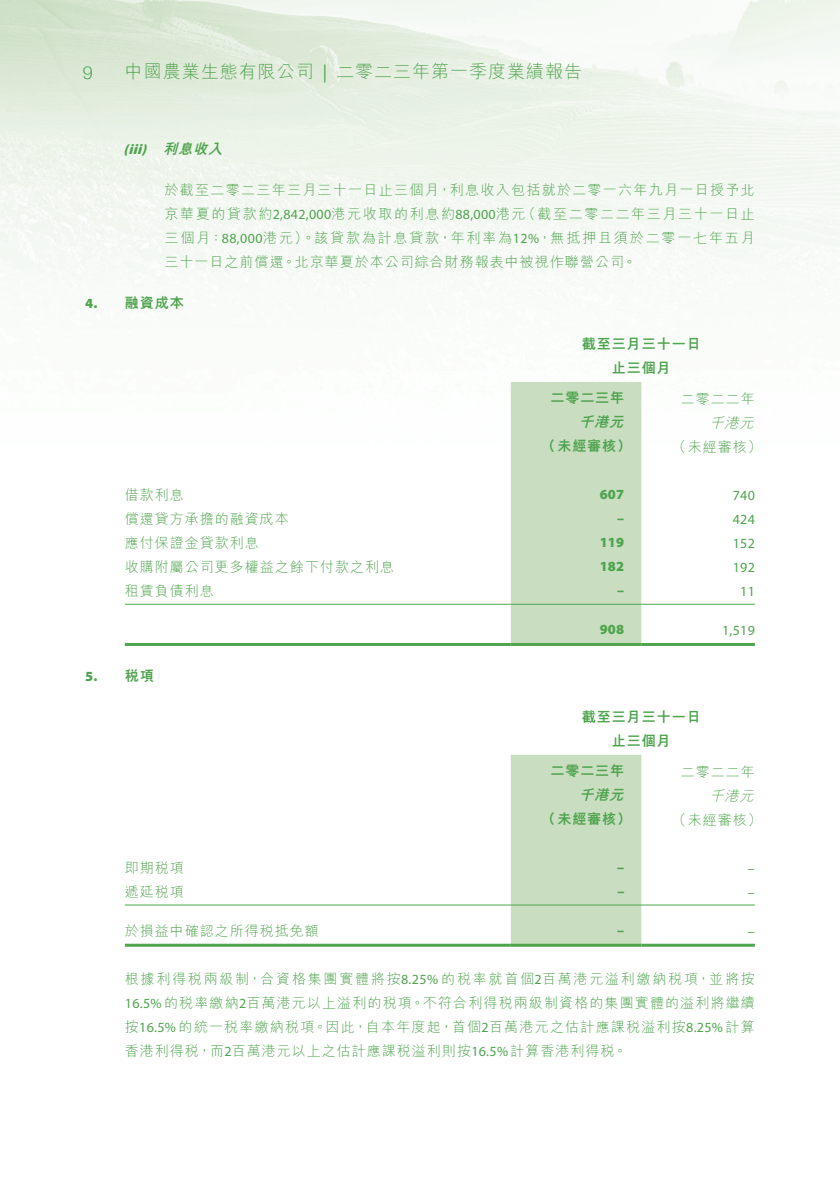
<style>
.page{position:relative;width:840px;height:1191px;background:#fff}
.page>*{position:absolute;margin:0;border:0;box-sizing:border-box;transform-origin:0 0}
.t1{font:300 18px "M Hei HK";letter-spacing:.055em;color:#4fa44e}
.t2{font:18px "Myriad Pro";color:#4fa44e}
.t3{font:300 18px "Helvetica Neue";color:#4fa44e}
.t4{font:300 14px/24px "M Hei HK";letter-spacing:.07em;color:#4fa44e;text-align:justify}
.t5{font:300 14px/24px "M Hei HK";letter-spacing:.115em;color:#4fa44e}
.t6{font:300 14px/24px "M Hei HK";letter-spacing:.09em;color:#4fa44e;text-align:right}
.t7{font:800 14px/24px "M Hei HK";letter-spacing:.07em;color:#4fa44e;text-align:center}
.t8{font:14px "Myriad Pro";letter-spacing:.02em;color:#4fa44e}
.t9{font:900 14px "Myriad Pro";letter-spacing:.02em;color:#4fa44e}
.t10{font:italic 800 14px "M Hei HK";color:#4fa44e}
.t11{font:italic 300 14px "M Hei HK";color:#4fa44e}
.t12{font:italic 900 14px "Myriad Pro";color:#4fa44e}
.s1{font-family:"Myriad Pro";font-weight:400}
</style>
<div class="page">
<img style="left:0;top:0;width:839px;height:947px">
<div style="left:510px;top:382px;width:131px;height:261px;background:#c9ddc0"></div>
<hr style="left:125px;top:604px;width:385px;height:1px;background:#4fa44e">
<hr style="left:510px;top:604px;width:131px;height:1px;background:#4fa44e">
<hr style="left:641px;top:604px;width:113px;height:1px;background:#4fa44e">
<hr style="left:125px;top:643px;width:385px;height:3px;background:#4fa44e">
<hr style="left:510px;top:643px;width:131px;height:3px;background:#4fa44e">
<hr style="left:641px;top:643px;width:113px;height:3px;background:#4fa44e">
<div style="left:510px;top:755px;width:131px;height:188px;background:#c9ddc0"></div>
<hr style="left:125px;top:904px;width:385px;height:1px;background:#4fa44e">
<hr style="left:510px;top:904px;width:131px;height:1px;background:#4fa44e">
<hr style="left:641px;top:904px;width:113px;height:1px;background:#4fa44e">
<hr style="left:125px;top:943px;width:385px;height:3px;background:#4fa44e">
<hr style="left:510px;top:943px;width:131px;height:3px;background:#4fa44e">
<hr style="left:641px;top:943px;width:113px;height:3px;background:#4fa44e">
<p class="t3" style="left:83px;top:58px;width:12px">9</p>
<p class="t9" style="left:85px;top:294px;width:14px">4.</p>
<p class="t9" style="left:85px;top:667px;width:14px">5.</p>
<p class="t1" style="left:125px;top:62px;width:190px">中國農業生態有限公司</p>
<p class="t2" style="left:323px;top:61px;width:6px">|</p>
<p class="t1" style="left:336px;top:62px;width:247px">二零二三年第一季度業績報告</p>
<p class="t12" style="left:128px;top:140px;width:19px">iii</p>
<p class="t12" style="left:123px;top:140px;width:11px">(</p>
<p class="t12" style="left:141px;top:140px;width:11px">)</p>
<p class="t10" style="left:163px;top:142px;width:64px">利息收入</p>
<p class="t6" style="left:164px;top:178px;width:591px">於截至二零二三年三月三十一日止三個月，利息收入包括就於二零一六年九月一日授予北（截至二零二二年三月三十一日止</p>
<p class="t5" style="left:164px;top:202px;width:591px">京華夏的貸款約<span class="s1">2,842,000</span>港元收取的利息約<span class="s1">88,000</span>港元<br>三個月：<span class="s1">88,000</span>港元）。該貸款為計息貸款，年利率為<span class="s1">12%</span>，無抵押且須於二零一七年五月三十一日之前償還。北京華夏於本公司綜合財務報表中被視作聯營公司。</p>
<p class="t7" style="left:125px;top:291px;width:60px">融資成本</p>
<p class="t7" style="left:581px;top:332px;width:120px">截至三月三十一日止三個月</p>
<p class="t4" style="left:680px;top:387px;width:75px">二零二二年</p>
<p class="t7" style="left:550px;top:386px;width:75px">二零二三年</p>
<p class="t4" style="left:125px;top:483px;width:60px">借款利息</p>
<p class="t4" style="left:125px;top:507px;width:165px">償還貸方承擔的融資成本</p>
<p class="t4" style="left:125px;top:531px;width:135px">應付保證金貸款利息</p>
<p class="t4" style="left:125px;top:555px;width:270px">收購附屬公司更多權益之餘下付款之利息</p>
<p class="t4" style="left:125px;top:579px;width:90px">租賃負債利息</p>
<p class="t7" style="left:125px;top:664px;width:30px">稅項</p>
<p class="t4" style="left:125px;top:855px;width:60px">即期稅項</p>
<p class="t4" style="left:125px;top:879px;width:60px">遞延稅項</p>
<p class="t10" style="left:578px;top:415px;width:49px">千港元</p>
<p class="t11" style="left:709px;top:416px;width:49px">千港元</p>
<p class="t7" style="left:541px;top:434px;width:91px">（未經審核）</p>
<p class="t4" style="left:671px;top:435px;width:91px">（未經審核(</p>
<p class="t9" style="left:599px;top:485px;width:26px">607</p>
<p class="t8" style="left:732px;top:487px;width:24px">740</p>
<p class="t9" style="left:617px;top:509px;width:8px">–</p>
<p class="t8" style="left:732px;top:511px;width:24px">424</p>
<p class="t9" style="left:599px;top:533px;width:26px">119</p>
<p class="t8" style="left:732px;top:535px;width:24px">152</p>
<p class="t9" style="left:599px;top:557px;width:26px">182</p>
<p class="t8" style="left:732px;top:559px;width:24px">192</p>
<p class="t9" style="left:617px;top:581px;width:8px">–</p>
<p class="t8" style="left:739px;top:583px;width:16px">11</p>
<p class="t9" style="left:599px;top:620px;width:26px">908</p>
<p class="t8" style="left:721px;top:622px;width:34px">1,519</p>
<p class="t7" style="left:581px;top:705px;width:120px">截至三月三十一日止三個月</p>
<p class="t4" style="left:680px;top:759px;width:75px">二零二二年</p>
<p class="t7" style="left:550px;top:758px;width:75px">二零二三年</p>
<p class="t10" style="left:578px;top:787px;width:49px">千港元</p>
<p class="t11" style="left:709px;top:788px;width:49px">千港元</p>
<p class="t7" style="left:541px;top:806px;width:91px">（未經審核）</p>
<p class="t4" style="left:671px;top:807px;width:91px">（未經審核(</p>
<p class="t9" style="left:617px;top:858px;width:8px">–</p>
<p class="t8" style="left:747px;top:859px;width:8px">–</p>
<p class="t9" style="left:617px;top:882px;width:8px">–</p>
<p class="t8" style="left:747px;top:883px;width:8px">–</p>
<p class="t4" style="left:125px;top:919px;width:195px">於損益中確認之所得稅抵免額</p>
<p class="t4" style="left:125px;top:967px;width:631px">根據利得稅兩級制，合資格集團實體將按<span class="s1">8.25%</span>的稅率就首個<span class="s1">2</span>百萬港元溢利繳納稅項，並將按<span class="s1">16.5%</span>的稅率繳納<span class="s1">2</span>百萬港元以上溢利的稅項。不符合利得稅兩級制資格的集團實體的溢利將繼續按<span class="s1">16.5%</span>的統一稅率繳納稅項。因此，自本年度起，首個<span class="s1">2</span>百萬港元之估計應課稅溢利按<span class="s1">8.25%</span> 計算香港利得稅，而<span class="s1">2</span>百萬港元以上之估計應課稅溢利則按<span class="s1">16.5%</span>計算香港利得稅。</p>
<p class="t9" style="left:617px;top:921px;width:8px">–</p>
<p class="t8" style="left:747px;top:923px;width:8px">–</p>
</div>
